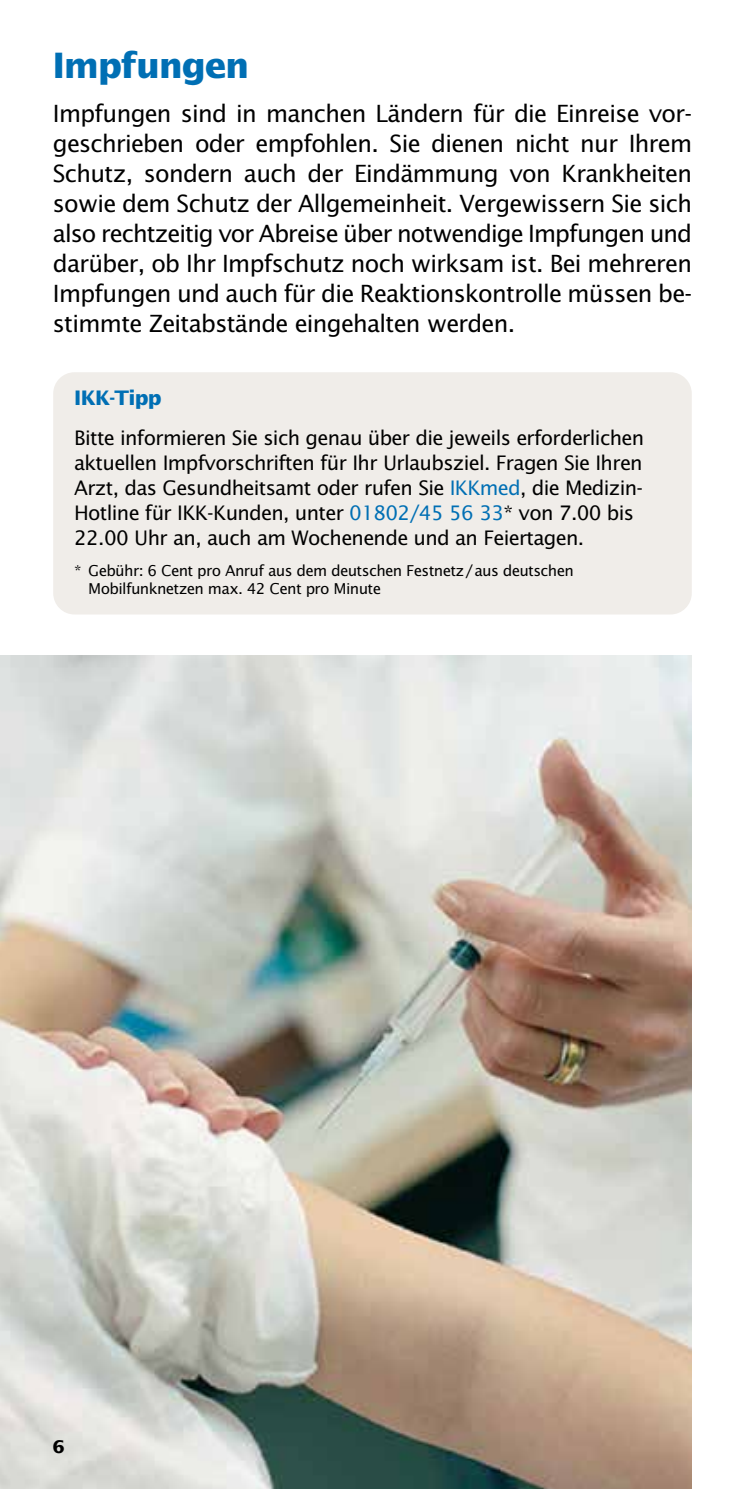
<style>
.page{position:relative;width:745px;height:1489px;background:#fff}
.page>*{position:absolute;margin:0;border:0;box-sizing:border-box;transform-origin:0 0}
.t1{font:35px "IKK Lucida Sans MM Bold";color:#006fb4}
.t2{font:23.75px/30px "IKK Lucida Sans MM Roman";color:#000;text-align:justify}
.t3{font:20px/25px "IKK Lucida Sans MM Roman";color:#000}
.t4{font:20px "IKK Lucida Sans MM Bold";color:#006fb4}
.t5{font:17.5px "IKK Lucida Sans MM Bold";color:#000}
.t6{font:15px/17.5px "IKK Lucida Sans MM Roman";color:#000}
.s1{color:#006fb4}
</style>
<div class="page">
<img style="left:0;top:656px;width:691px;height:832px">
<div style="left:53px;top:372px;width:638px;height:242px;background:#f0ede9;border-radius:21px"></div>
<h1 class="t1" style="left:53px;top:45px;width:197px">Impfungen</h1>
<p class="t2" style="left:53px;top:98px;width:639px">Impfungen sind in manchen Ländern für die Einreise vor&shy;geschrieben oder empfohlen. Sie dienen nicht nur Ihrem Schutz, sondern auch der Eindämmung von Krankheiten sowie dem Schutz der Allgemeinheit. Vergewissern Sie sich also rechtzeitig vor Abreise über notwendige Impfungen und darüber, ob Ihr Impfschutz noch wirksam ist. Bei mehreren Impfungen und auch für die Reaktionskontrolle müssen be&shy;stimmte Zeitabstände eingehalten werden.</p>
<p class="t4" style="left:74px;top:386px;width:88px">IKK-Tipp</p>
<p class="t3" style="left:74px;top:425px;width:570px">Bitte informieren Sie sich genau über die jeweils erforderlichen aktuellen Impfvorschriften für Ihr Urlaubsziel. Fragen Sie Ihren Arzt, das Gesundheitsamt oder rufen Sie <span class="s1">IKKmed</span>, die Medizin-Hotline für IKK-Kunden, unter <span class="s1">01802/45 56 33</span>* von 7.00 bis 22.00 Uhr an, auch am Wochenende und an Feiertagen.</p>
<p class="t6" style="left:89px;top:562px;width:486px;text-indent:-14px">* Gebühr: 6 Cent pro Anruf aus dem deutschen Festnetz/aus deutschen<br>Mobilfunknetzen max. 42 Cent pro Minute</p>
<p class="t5" style="left:53px;top:1436px;width:13px">6</p>
</div>
